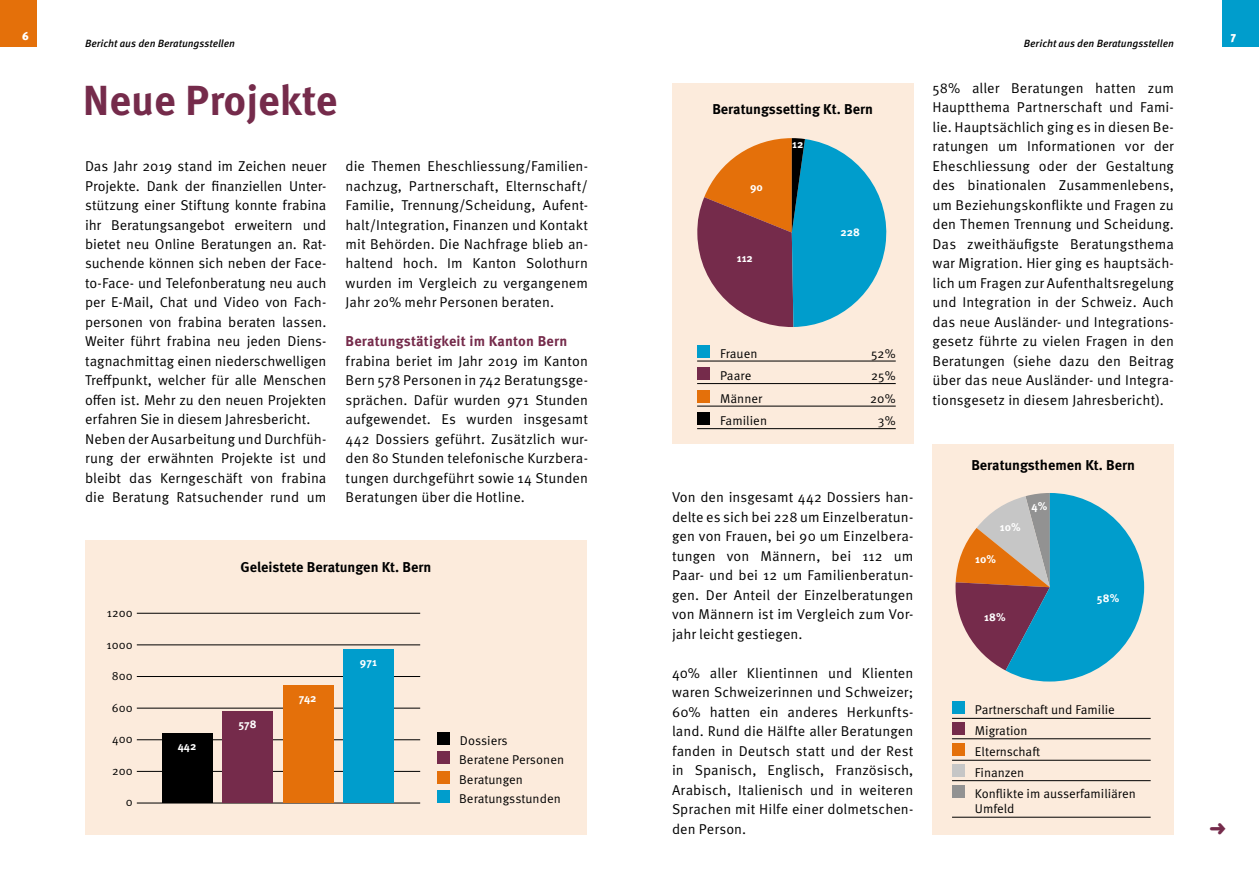
<style>
.page{position:relative;width:1259px;height:893px;background:#fff}
.page>*{position:absolute;margin:0;border:0;box-sizing:border-box;transform-origin:0 0}
.t1{font:700 42px "Meta Pro";color:#752b4b}
.t2{font:14.25px/19.5px "Meta Pro";color:#000;text-align:justify}
.t3{font:700 14.25px "Meta Pro";letter-spacing:-.005em;color:#000}
.t4{font:700 14.25px "Meta Pro";letter-spacing:.015em;color:#752b4b}
.t5{font:12.75px/21px "Meta Pro";color:#000}
.t6{font:12px "Meta Pro";letter-spacing:.005em;color:#000}
.t7{font:700 11.25px "Meta Pro";letter-spacing:.005em;color:#fff}
.t8{font:900 11.25px "Meta Pro";color:#fff}
.t9{font:italic 500 10.5px "Meta Pro";color:#000}
</style>
<div class="page">
<div style="left:1222px;top:0;width:37px;height:47px;background:#009dcc"></div>
<div style="left:0;top:0;width:36px;height:47px;background:#e4700a"></div>
<div style="left:85px;top:540px;width:502px;height:294px;background:#fcebdc"></div>
<div style="left:672px;top:84px;width:241px;height:360px;background:#fcebdc"></div>
<div style="left:932px;top:444px;width:242px;height:390px;background:#fcebdc"></div>
<svg style="left:955px;top:493px;width:189px;height:188px"></svg>
<div style="left:437px;top:732px;width:13px;height:13px;background:#000"></div>
<div style="left:437px;top:751px;width:13px;height:13px;background:#752b4b"></div>
<div style="left:437px;top:771px;width:13px;height:13px;background:#e4700a"></div>
<div style="left:437px;top:790px;width:13px;height:13px;background:#009dcc"></div>
<div style="left:697px;top:345px;width:13px;height:13px;background:#009dcc"></div>
<div style="left:697px;top:367px;width:13px;height:13px;background:#752b4b"></div>
<div style="left:697px;top:390px;width:13px;height:13px;background:#e4700a"></div>
<div style="left:697px;top:412px;width:13px;height:13px;background:#000"></div>
<hr style="left:137px;top:803px;width:283px;height:1px;background:#000">
<hr style="left:137px;top:771px;width:283px;height:1px;background:#000">
<hr style="left:137px;top:739px;width:283px;height:1px;background:#000">
<hr style="left:137px;top:708px;width:283px;height:1px;background:#000">
<hr style="left:137px;top:676px;width:283px;height:1px;background:#000">
<hr style="left:137px;top:645px;width:283px;height:1px;background:#000">
<hr style="left:137px;top:613px;width:283px;height:1px;background:#000">
<div style="left:343px;top:649px;width:51px;height:154px;background:#009dcc"></div>
<div style="left:283px;top:686px;width:50px;height:117px;background:#e4700a"></div>
<div style="left:222px;top:712px;width:51px;height:91px;background:#752b4b"></div>
<div style="left:162px;top:733px;width:50px;height:70px;background:#000"></div>
<svg style="left:697px;top:138px;width:190px;height:189px"></svg>
<hr style="left:697px;top:361px;width:198px;height:1px;background:#000">
<hr style="left:697px;top:383px;width:198px;height:1px;background:#000">
<hr style="left:697px;top:406px;width:198px;height:1px;background:#000">
<hr style="left:697px;top:428px;width:198px;height:1px;background:#000">
<div style="left:952px;top:701px;width:13px;height:13px;background:#009dcc"></div>
<div style="left:952px;top:722px;width:13px;height:13px;background:#752b4b"></div>
<div style="left:952px;top:743px;width:13px;height:13px;background:#e4700a"></div>
<div style="left:952px;top:764px;width:13px;height:13px;background:#c6c6c6"></div>
<div style="left:952px;top:785px;width:13px;height:13px;background:#929292"></div>
<hr style="left:952px;top:718px;width:198px;height:1px;background:#000">
<hr style="left:952px;top:738px;width:198px;height:1px;background:#000">
<hr style="left:952px;top:760px;width:198px;height:1px;background:#000">
<hr style="left:952px;top:780px;width:198px;height:1px;background:#000">
<hr style="left:952px;top:817px;width:198px;height:1px;background:#000">
<p class="t8" style="left:22px;top:29px;width:8px">6</p>
<p class="t8" style="left:1230px;top:29px;width:7px">7</p>
<p class="t9" style="left:85px;top:37px;width:151px">Bericht aus den Beratungsstellen</p>
<p class="t9" style="left:1024px;top:37px;width:151px">Bericht aus den Beratungsstellen</p>
<h1 class="t1" style="left:83px;top:73px;width:256px">Neue Projekte</h1>
<p class="t2" style="left:85px;top:157px;width:243px;text-align:left">Das Jahr 2019 stand im Zeichen neuer Projekte. Dank der finanziellen Unter&shy;stützung einer Stiftung konnte frabina ihr Beratungsangebot erweitern und bietet neu Online Beratungen an. Rat&shy;suchende können sich neben der Face&shy;to-Face- und Telefonberatung neu auch per E-Mail, Chat und Video von Fach&shy;personen von frabina beraten lassen.<br>Weiter führt frabina neu jeden Diens&shy;tagnachmittag einen niederschwelligen Treffpunkt, welcher für alle Menschen offen ist. Mehr zu den neuen Projekten erfahren Sie in diesem Jahresbericht.<br>Neben der Ausarbeitung und Durchfüh&shy;rung der erwähnten Projekte ist und bleibt das Kerngeschäft von frabina die Beratung Ratsuchender rund um</p>
<p class="t2" style="left:345px;top:157px;width:244px">die Themen Eheschliessung/Familien&shy;nachzug, Partnerschaft, Elternschaft/ Familie, Trennung/Scheidung, Aufent&shy;halt/Integration, Finanzen und Kontakt mit Behörden. Die Nachfrage blieb an&shy;haltend hoch. Im Kanton Solothurn wurden im Vergleich zu vergangenem Jahr 20% mehr Personen beraten.</p>
<p class="t4" style="left:345px;top:332px;width:223px">Beratungstätigkeit im Kanton Bern</p>
<p class="t2" style="left:345px;top:352px;width:244px">frabina beriet im Jahr 2019 im Kanton Bern 578 Personen in 742 Beratungsge&shy;sprächen. Dafür wurden 971 Stunden aufgewendet. Es wurden insgesamt 442 Dossiers geführt. Zusätzlich wur&shy;den 80 Stunden telefonische Kurzbera&shy;tungen durchgeführt sowie 14 Stunden Beratungen über die Hotline.</p>
<p class="t6" style="left:107px;top:605px;width:27px">1200</p>
<p class="t6" style="left:107px;top:637px;width:28px">1000</p>
<p class="t6" style="left:112px;top:668px;width:22px">800</p>
<p class="t6" style="left:112px;top:700px;width:22px">600</p>
<p class="t6" style="left:112px;top:731px;width:22px">400</p>
<p class="t6" style="left:112px;top:763px;width:22px">200</p>
<p class="t6" style="left:126px;top:794px;width:8px">0</p>
<p class="t7" style="left:178px;top:739px;width:20px">442</p>
<p class="t3" style="left:240px;top:558px;width:192px">Geleistete Beratungen Kt. Bern</p>
<p class="t7" style="left:238px;top:717px;width:20px">578</p>
<p class="t7" style="left:299px;top:691px;width:19px">742</p>
<p class="t7" style="left:360px;top:655px;width:18px">971</p>
<p class="t5" style="left:459px;top:731px;width:106px;line-height:19.5px">Dossiers<br>Beratene Personen<br>Beratungen<br>Beratungsstunden</p>
<p class="t3" style="left:712px;top:100px;width:162px">Beratungssetting Kt. Bern</p>
<p class="t7" style="left:750px;top:180px;width:14px">90</p>
<p class="t7" style="left:737px;top:251px;width:18px">112</p>
<p class="t7" style="left:792px;top:137px;width:13px">12</p>
<p class="t7" style="left:840px;top:225px;width:21px">228</p>
<p class="t5" style="left:720px;top:343px;width:39px">Frauen</p>
<p class="t5" style="left:871px;top:343px;width:26px">52%</p>
<p class="t5" style="left:720px;top:366px;width:33px">Paare</p>
<p class="t5" style="left:871px;top:366px;width:26px">25%</p>
<p class="t5" style="left:720px;top:388px;width:44px">Männer</p>
<p class="t5" style="left:870px;top:388px;width:27px">20%</p>
<p class="t5" style="left:720px;top:411px;width:49px">Familien</p>
<p class="t5" style="left:878px;top:411px;width:19px">3%</p>
<p class="t2" style="left:672px;top:488px;width:243px">Von den insgesamt 442 Dossiers han&shy;delte es sich bei 228 um Einzelberatun&shy;gen von Frauen, bei 90 um Einzelbera&shy;tungen von Männern, bei 112 um Paar- und bei 12 um Familienberatun&shy;gen. Der Anteil der Einzelberatungen von Männern ist im Vergleich zum Vor&shy;jahr leicht gestiegen.</p>
<p class="t2" style="left:672px;top:664px;width:243px">40% aller Klientinnen und Klienten waren Schweizerinnen und Schweizer; 60% hatten ein anderes Herkunfts&shy;land. Rund die Hälfte aller Beratungen fanden in Deutsch statt und der Rest in Spanisch, Englisch, Französisch, Arabisch, Italienisch und in weiteren Sprachen mit Hilfe einer dolmetschen&shy;den Person.</p>
<p class="t2" style="left:932px;top:79px;width:243px">58% aller Beratungen hatten zum Hauptthema Partnerschaft und Fami&shy;lie. Hauptsächlich ging es in diesen Be&shy;ratungen um Informationen vor der Eheschliessung oder der Gestaltung des binationalen Zusammenlebens, um Beziehungskonflikte und Fragen zu den Themen Trennung und Scheidung.<br>Das zweithäufigste Beratungsthema war Migration. Hier ging es hauptsäch&shy;lich um Fragen zur Aufenthaltsregelung und Integration in der Schweiz. Auch das neue Ausländer- und Integrations&shy;gesetz führte zu vielen Fragen in den Beratungen (siehe dazu den Beitrag über das neue Ausländer- und Integra&shy;tionsgesetz in diesem Jahresbericht).</p>
<p class="t3" style="left:971px;top:456px;width:165px">Beratungsthemen Kt. Bern</p>
<p class="t7" style="left:1000px;top:519px;width:22px">10%</p>
<p class="t7" style="left:975px;top:552px;width:22px">10%</p>
<p class="t7" style="left:1031px;top:499px;width:17px">4%</p>
<p class="t7" style="left:984px;top:610px;width:23px">18%</p>
<p class="t7" style="left:1097px;top:591px;width:24px">58%</p>
<p class="t5" style="left:975px;top:700px;width:162px">Partnerschaft und Familie<br>Migration<br>Elternschaft<br>Finanzen<br>Konflikte im ausserfamiliären</p>
<p class="t5" style="left:975px;top:799px;width:41px">Umfeld</p>
</div>
